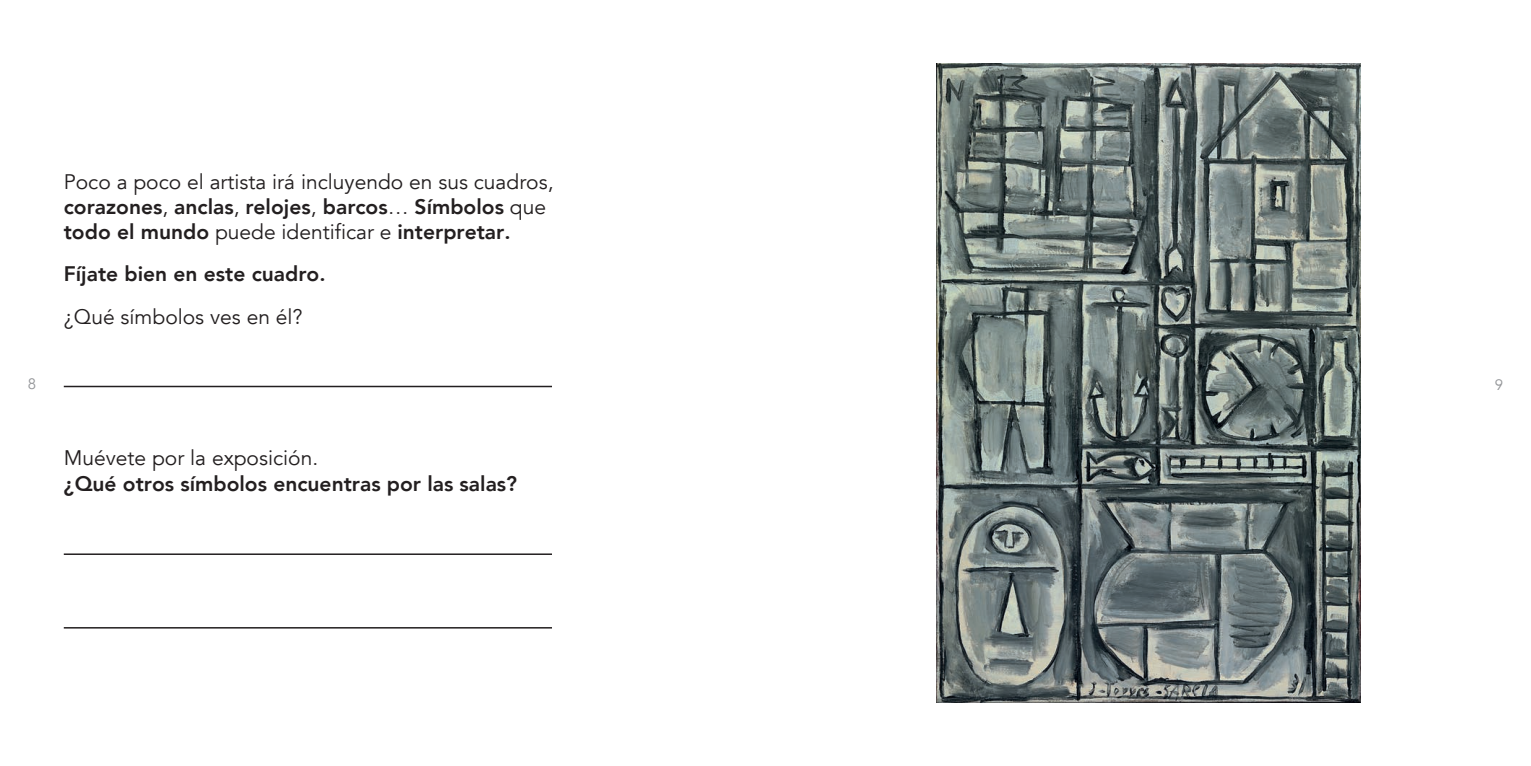
<style>
.page{position:relative;width:1531px;height:766px;background:#fff}
.page>*{position:absolute;margin:0;border:0;box-sizing:border-box;transform-origin:0 0}
.t1{font:21px/25.2px "Avenir";color:#231f20}
.t2{font:800 21px "Avenir";color:#231f20}
.t3{font:15px "Avenir";color:#939598}
.s1{font-weight:800}
</style>
<div class="page">
<img style="left:936px;top:64px;width:424px;height:637px">
<hr style="left:64px;top:385px;width:488px;height:2px;background:#231f20">
<hr style="left:64px;top:627px;width:488px;height:1px;background:#231f20">
<hr style="left:64px;top:553px;width:488px;height:2px;background:#231f20">
<p class="t1" style="left:64px;top:169px;width:491px">Poco a poco el artista irá incluyendo en sus cuadros, <span class="s1">corazones</span>, <span class="s1">anclas</span>, <span class="s1">relojes</span>, <span class="s1">barcos</span>… <span class="s1">Símbolos</span> que <span class="s1">todo el mundo</span> puede identificar e <span class="s1">interpretar.</span></p>
<p class="t2" style="left:64px;top:261px;width:263px">Fíjate bien en este cuadro.</p>
<p class="t1" style="left:64px;top:304px;width:240px">¿Qué símbolos ves en él?</p>
<p class="t3" style="left:28px;top:375px;width:10px">8</p>
<p class="t3" style="left:1495px;top:375px;width:10px">9</p>
<p class="t1" style="left:64px;top:446px;width:256px">Muévete por la exposición.</p>
<p class="t2" style="left:64px;top:471px;width:455px">¿Qué otros símbolos encuentras por las salas?</p>
</div>
